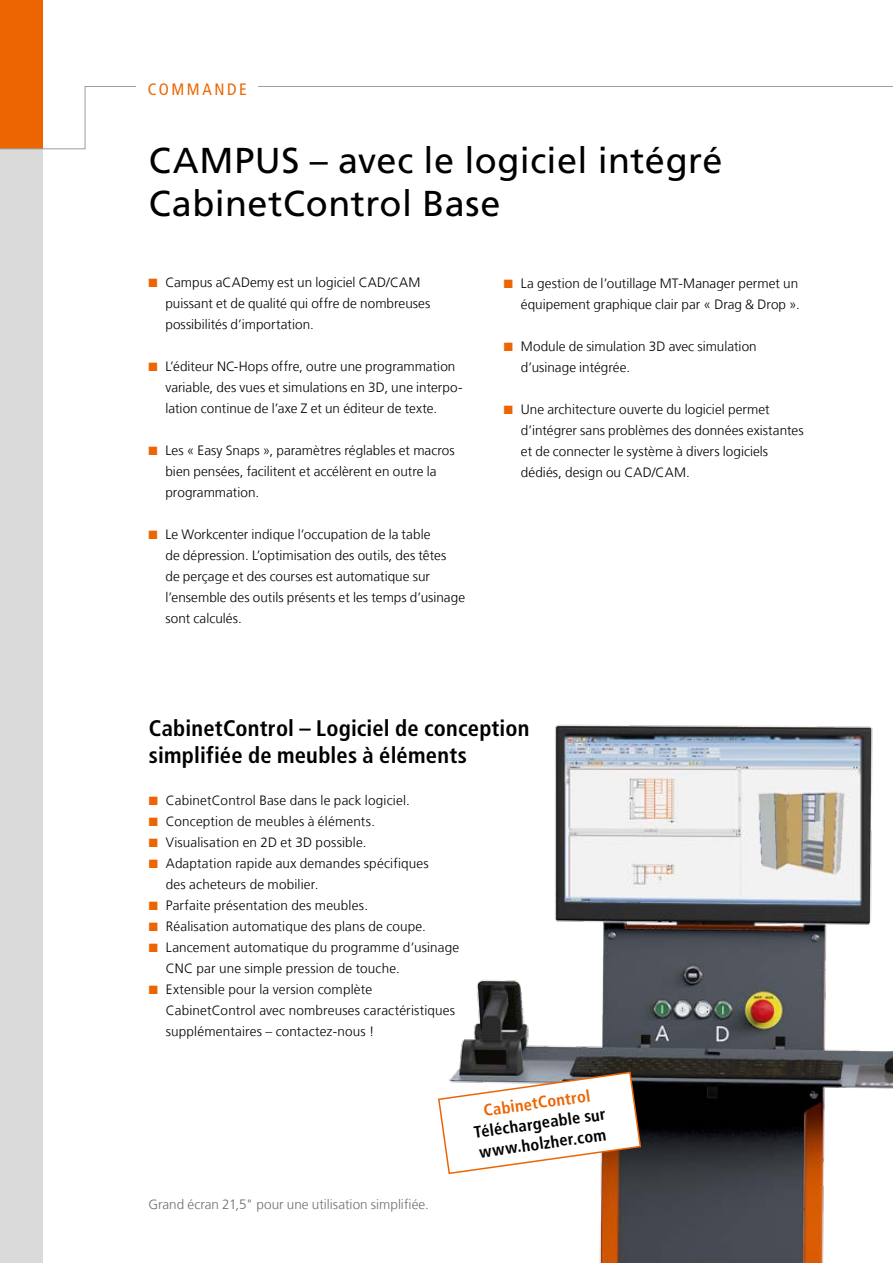
<style>
.page{position:relative;width:893px;height:1263px;background:#fff}
.page>*{position:absolute;margin:0;border:0;box-sizing:border-box;transform-origin:0 0}
.t1{font:36px/43.5px "Frutiger LT Com";letter-spacing:.015em;color:#000}
.t2{font:700 condensed 22.5px/27px "Frutiger";letter-spacing:.01em;color:#000}
.t3{font:700 condensed 16.5px/20.2px "Frutiger";color:#000}
.t4{font:700 condensed 16.5px "Frutiger";color:#ec6502}
.t5{font:condensed 16.5px "Frutiger";letter-spacing:.155em;color:#ec6502}
.t6{font:300 13.5px/21px "Frutiger LT Com";letter-spacing:.005em;color:#000}
.t7{font:300 13.5px "Frutiger LT Com";color:#6f6f6e}
.s1{color:#ec6502}
</style>
<div class="page">
<img style="left:457px;top:724px;width:436px;height:539px">
<div style="left:0;top:129px;width:43px;height:1134px;background:#dadada"></div>
<div style="left:0;top:0;width:43px;height:149px;background:#ec6502"></div>
<svg style="left:0;top:86px;width:893px;height:64px"></svg>
<svg style="left:438px;top:1071px;width:204px;height:104px"></svg>
<div style="left:136px;top:75px;width:122px;height:27px;background:#fff"></div>
<p class="t5" style="left:148px;top:79px;width:100px">COMMANDE</p>
<h1 class="t1" style="left:149px;top:139px;width:575px">CAMPUS – avec le logiciel intégré<br>CabinetControl Base</h1>
<p class="t6" style="left:165px;top:272px;width:266px;text-indent:-17px"><span class="s1">■</span> Campus aCADemy est un logiciel CAD/CAM puissant et de qualité qui offre de nombreuses possibilités d’importation.</p>
<p class="t6" style="left:165px;top:356px;width:299px;text-indent:-17px"><span class="s1">■</span> L’éditeur NC-Hops offre, outre une programmation variable, des vues et simulations en 3D, une interpo&shy;lation continue de l’axe Z et un éditeur de texte.</p>
<p class="t6" style="left:165px;top:440px;width:291px;text-indent:-17px"><span class="s1">■</span> Les « Easy Snaps », paramètres réglables et macros bien pensées, facilitent et accélèrent en outre la programmation.</p>
<p class="t6" style="left:165px;top:524px;width:301px;text-indent:-17px"><span class="s1">■</span> Le Workcenter indique l’occupation de la table<br>de dépression. L’optimisation des outils, des têtes<br>de perçage et des courses est automatique sur l’ensemble des outils présents et les temps d’usinage sont calculés.</p>
<p class="t6" style="left:504px;top:272px;width:297px;text-align:right"><span class="s1">■</span> La gestion de l’outillage MT-Manager permet un équipement graphique clair par « Drag &amp; Drop ».</p>
<p class="t6" style="left:521px;top:335px;width:237px;text-indent:-17px"><span class="s1">■</span> Module de simulation 3D avec simulation d’usinage intégrée.</p>
<p class="t6" style="left:521px;top:398px;width:284px;text-indent:-17px"><span class="s1">■</span> Une architecture ouverte du logiciel permet d’intégrer sans problèmes des données existantes et de connecter le système à divers logiciels dédiés, design ou CAD/CAM.</p>
<h2 class="t2" style="left:149px;top:714px;width:382px">CabinetControl – Logiciel de conception simplifiée de meubles à éléments</h2>
<p class="t6" style="left:149px;top:789px;width:263px"><span class="s1">■</span> CabinetControl Base dans le pack logiciel.</p>
<p class="t6" style="left:149px;top:810px;width:228px"><span class="s1">■</span> Conception de meubles à éléments.</p>
<p class="t6" style="left:149px;top:831px;width:219px"><span class="s1">■</span> Visualisation en 2D et 3D possible.</p>
<p class="t6" style="left:166px;top:852px;width:265px;text-indent:-17px"><span class="s1">■</span> Adaptation rapide aux demandes spécifiques des acheteurs de mobilier.</p>
<p class="t6" style="left:149px;top:894px;width:221px"><span class="s1">■</span> Parfaite présentation des meubles.</p>
<p class="t6" style="left:149px;top:915px;width:279px"><span class="s1">■</span> Réalisation automatique des plans de coupe.</p>
<p class="t6" style="left:166px;top:936px;width:295px;text-indent:-17px"><span class="s1">■</span> Lancement automatique du programme d’usinage<br>CNC par une simple pression de touche.</p>
<p class="t6" style="left:166px;top:978px;width:291px;text-indent:-17px"><span class="s1">■</span> Extensible pour la version complète<br>CabinetControl avec nombreuses caractéristiques supplémentaires – contactez-nous !</p>
<p class="t7" style="left:148px;top:1196px;width:282px">Grand écran 21,5" pour une utilisation simplifiée.</p>
<p class="t4" style="left:482px;top:1101px;width:109px;rotate:-8deg">CabinetControl</p>
<p class="t3" style="left:473px;top:1122px;width:134px;rotate:-8deg">Téléchargeable sur www.holzher.com</p>
</div>
